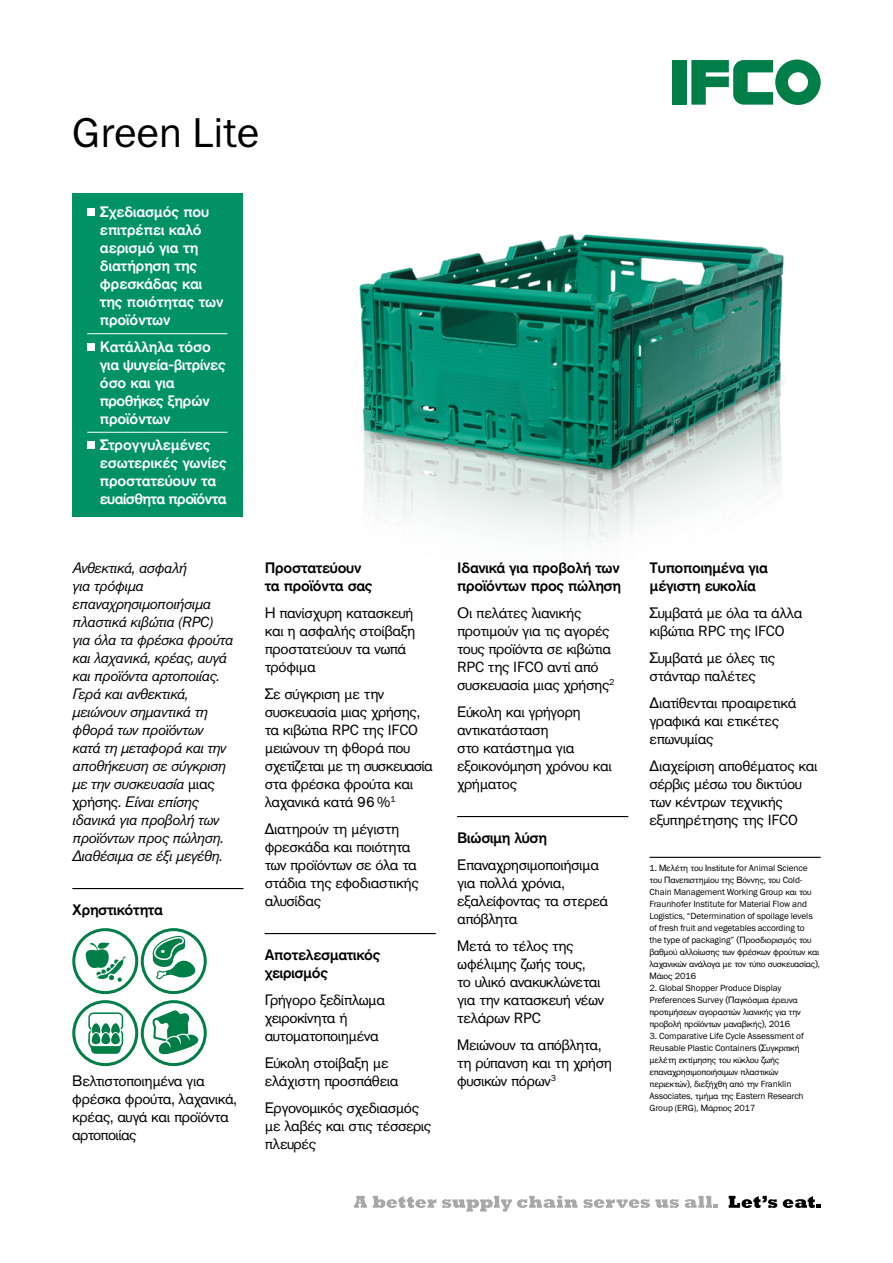
<style>
.page{position:relative;width:893px;height:1263px;background:#fff}
.page>*{position:absolute;margin:0;border:0;box-sizing:border-box;transform-origin:0 0}
.t1{font:42px "Franklin Gothic ITC";color:#000}
.t2{font:15px/18px "Akzidenz Grotesk Pro";letter-spacing:-.03em;color:#000}
.t3{font:italic 15px/18px "Akzidenz Grotesk Pro";letter-spacing:-.035em;color:#000}
.t4{font:500 15px/18px "Akzidenz Grotesk Pro";letter-spacing:-.015em;color:#fff}
.t5{font:500 15px/18px "Akzidenz Grotesk Pro";letter-spacing:-.025em;color:#000}
.t6{font:9px/12px "Franklin Gothic ITC";letter-spacing:-.01em;color:#000}
.t7{font:9px/12px "Akzidenz Grotesk Pro";letter-spacing:-.03em;color:#000}
.s1{font-family:"Franklin Gothic ITC"}
.s2{font-style:normal}
.s3{font-family:"Akzidenz Grotesk Pro"}
</style>
<div class="page">
<img style="left:359px;top:234px;width:425px;height:307px">
<div style="left:72px;top:193px;width:170px;height:324px;background:#009265"></div>
<hr style="left:87px;top:333px;width:140px;height:1px;background:#fff">
<hr style="left:87px;top:432px;width:140px;height:1px;background:#fff">
<div style="left:87px;top:208px;width:7px;height:8px;background:#fff"></div>
<div style="left:87px;top:343px;width:7px;height:7px;background:#fff"></div>
<div style="left:87px;top:441px;width:7px;height:8px;background:#fff"></div>
<hr style="left:72px;top:888px;width:171px;height:1px;background:#000">
<svg style="left:85px;top:942px;width:42px;height:40px"></svg>
<div style="left:72px;top:928px;width:66px;height:66px;border:3px solid #007e48;border-radius:50%"></div>
<div style="left:141px;top:928px;width:66px;height:66px;border:3px solid #007e48;border-radius:50%"></div>
<svg style="left:151px;top:928px;width:51px;height:53px"></svg>
<svg style="left:90px;top:1035px;width:34px;height:19px"></svg>
<div style="left:89px;top:1030px;width:33px;height:17px;background:#fff;border-radius:4px"></div>
<div style="left:88px;top:1029px;width:35px;height:18px;border:2px solid #007e48;border-radius:4px"></div>
<div style="left:88px;top:1012px;width:35px;height:18px;border:2px solid #007e48;border-radius:4px"></div>
<div style="left:72px;top:1000px;width:66px;height:66px;border:3px solid #007e48;border-radius:50%"></div>
<div style="left:91px;top:1023px;width:10px;height:12px;background:#007e48;border-radius:5px"></div>
<div style="left:91px;top:1022px;width:10px;height:14px;border:1px solid #fff;border-radius:5px"></div>
<div style="left:101px;top:1023px;width:10px;height:12px;background:#007e48;border-radius:5px"></div>
<div style="left:100px;top:1022px;width:11px;height:14px;border:1px solid #fff;border-radius:5px"></div>
<div style="left:111px;top:1023px;width:9px;height:12px;background:#007e48;border-radius:5px"></div>
<div style="left:110px;top:1022px;width:11px;height:14px;border:1px solid #fff;border-radius:5px"></div>
<div style="left:91px;top:1032px;width:10px;height:13px;background:#007e48;border-radius:5px"></div>
<div style="left:91px;top:1032px;width:10px;height:13px;border:1px solid #fff;border-radius:5px"></div>
<div style="left:101px;top:1032px;width:10px;height:13px;background:#007e48;border-radius:5px"></div>
<div style="left:100px;top:1032px;width:11px;height:13px;border:1px solid #fff;border-radius:5px"></div>
<div style="left:111px;top:1032px;width:9px;height:13px;background:#007e48;border-radius:5px"></div>
<div style="left:110px;top:1032px;width:11px;height:13px;border:1px solid #fff;border-radius:5px"></div>
<div style="left:141px;top:1000px;width:66px;height:66px;border:3px solid #007e48;border-radius:50%"></div>
<svg style="left:143px;top:1009px;width:57px;height:46px"></svg>
<hr style="left:265px;top:933px;width:171px;height:1px;background:#000">
<hr style="left:457px;top:816px;width:171px;height:1px;background:#000">
<hr style="left:649px;top:857px;width:172px;height:1px;background:#000">
<svg style="left:354px;top:1196px;width:13px;height:12px"></svg>
<svg style="left:373px;top:1196px;width:63px;height:12px"></svg>
<svg style="left:442px;top:1195px;width:135px;height:16px"></svg>
<svg style="left:583px;top:1199px;width:96px;height:9px"></svg>
<svg style="left:685px;top:1196px;width:33px;height:12px"></svg>
<svg style="left:729px;top:1196px;width:48px;height:12px"></svg>
<svg style="left:783px;top:1196px;width:38px;height:12px"></svg>
<div style="left:672px;top:60px;width:14px;height:45px;background:#007e48"></div>
<svg style="left:691px;top:60px;width:130px;height:45px"></svg>
<h1 class="t1" style="left:72px;top:108px;width:188px">Green Lite</h1>
<p class="t4" style="left:100px;top:203px;width:125px">Σχεδιασμός που επιτρέπει καλό αερισμό για τη διατήρηση της φρεσκάδας και της ποιότητας των προϊόντων</p>
<p class="t4" style="left:100px;top:337px;width:127px">Κατάλληλα τόσο για ψυγεία-βιτρίνες όσο και για προθήκες ξηρών προϊόντων</p>
<p class="t4" style="left:100px;top:436px;width:128px">Στρογγυλεμένες εσωτερικές γωνίες προστατεύουν τα ευαίσθητα προϊόντα</p>
<p class="t3" style="left:72px;top:558px;width:162px">Ανθεκτικά, ασφαλή<br>για τρόφιμα επαναχρησιμοποιήσιμα πλαστικά κιβώτια <span class="s1">(RPC) </span>για όλα τα φρέσκα φρούτα και λαχανικά, κρέας, αυγά και προϊόντα αρτοποιίας.<br>Γερά και ανθεκτικά, μειώνουν σημαντικά τη φθορά των προϊόντων κατά τη μεταφορά και την αποθήκευση σε σύγκριση με την συσκευασία <span class="s2">μιας χρήσης</span>. Είναι επίσης ιδανικά για προβολή των προϊόντων προς πώληση.<br>Διαθέσιμα σε έξι μεγέθη.</p>
<p class="t5" style="left:72px;top:900px;width:92px">Χρηστικότητα</p>
<p class="t2" style="left:72px;top:1071px;width:166px">Βελτιστοποιημένα για φρέσκα φρούτα, λαχανικά, κρέας, αυγά και προϊόντα αρτοποιίας</p>
<p class="t5" style="left:265px;top:558px;width:109px">Προστατεύουν τα προϊόντα σας</p>
<p class="t2" style="left:265px;top:603px;width:152px">Η πανίσχυρη κατασκευή και η ασφαλής στοίβαξη προστατεύουν τα νωπά τρόφιμα</p>
<p class="t2" style="left:265px;top:684px;width:170px">Σε σύγκριση με την συσκευασία μιας χρήσης, τα κιβώτια <span class="s1">RPC</span> της <span class="s1">IFCO </span>μειώνουν τη φθορά που σχετίζεται με τη συσκευασία στα φρέσκα φρούτα και λαχανικά κατά 96 %<sup>1</sup></p>
<p class="t2" style="left:265px;top:819px;width:156px">Διατηρούν τη μέγιστη φρεσκάδα και ποιότητα των προϊόντων σε όλα τα στάδια της εφοδιαστικής αλυσίδας</p>
<p class="t5" style="left:265px;top:945px;width:117px">Αποτελεσματικός χειρισμός</p>
<p class="t2" style="left:265px;top:990px;width:122px">Γρήγορο ξεδίπλωμα χειροκίνητα ή αυτοματοποιημένα</p>
<p class="t2" style="left:265px;top:1053px;width:135px">Εύκολη στοίβαξη με ελάχιστη προσπάθεια</p>
<p class="t2" style="left:265px;top:1098px;width:168px">Εργονομικός σχεδιασμός με λαβές και στις τέσσερις πλευρές</p>
<p class="t5" style="left:457px;top:558px;width:165px">Ιδανικά για προβολή των προϊόντων προς πώληση</p>
<p class="t2" style="left:457px;top:603px;width:159px">Οι πελάτες λιανικής προτιμούν για τις αγορές τους προϊόντα σε κιβώτια<br><span class="s1">RPC</span> της <span class="s1">IFCO</span> αντί από συσκευασία μιας χρήσης<sup>2</sup></p>
<p class="t2" style="left:457px;top:702px;width:156px">Εύκολη και γρήγορη αντικατάσταση<br>στο κατάστημα για εξοικονόμηση χρόνου και χρήματος</p>
<p class="t5" style="left:457px;top:828px;width:91px">Βιώσιμη λύση</p>
<p class="t2" style="left:457px;top:855px;width:153px">Επαναχρησιμοποιήσιμα για πολλά χρόνια, εξαλείφοντας τα στερεά απόβλητα</p>
<p class="t2" style="left:457px;top:936px;width:148px">Μετά το τέλος της ωφέλιμης ζωής τους,<br>το υλικό ανακυκλώνεται για την κατασκευή νέων τελάρων <span class="s1">RPC</span></p>
<p class="t2" style="left:457px;top:1035px;width:157px">Μειώνουν τα απόβλητα, τη ρύπανση και τη χρήση φυσικών πόρων<sup>3</sup></p>
<p class="t5" style="left:649px;top:558px;width:120px">Τυποποιημένα για μέγιστη ευκολία</p>
<p class="t2" style="left:649px;top:603px;width:154px">Συμβατά με όλα τα άλλα κιβώτια <span class="s1">RPC</span> της <span class="s1">IFCO</span></p>
<p class="t2" style="left:649px;top:648px;width:127px">Συμβατά με όλες τις στάνταρ παλέτες</p>
<p class="t2" style="left:649px;top:693px;width:148px">Διατίθενται προαιρετικά γραφικά και ετικέτες επωνυμίας</p>
<p class="t2" style="left:649px;top:756px;width:169px">Διαχείριση αποθέματος και σέρβις μέσω του δικτύου των κέντρων τεχνικής εξυπηρέτησης της <span class="s1">IFCO</span></p>
<p class="t6" style="left:649px;top:861px;width:160px">1. <span class="s3">Μελέτη του Institute</span> for Animal Science</p>
<p class="t7" style="left:649px;top:873px;width:155px">του Πανεπιστημίου της Βόννης, του <span class="s1">Cold-</span></p>
<p class="t6" style="left:649px;top:885px;width:165px">Chain Management Working Group <span class="s3">και του </span>Fraunhofer Institute for Material Flow and Logistics, “Determination of spoilage levels of fresh fruit and vegetables according to the type of packaging” <span class="s3">(Προσδιορισμός του</span></p>
<p class="t7" style="left:649px;top:945px;width:172px;text-align:justify">βαθμού αλλοίωσης των φρέσκων φρούτων και λαχανικών ανάλογα με τον τύπο συσκευασίας), Μάιος <span class="s1">2016</span></p>
<p class="t6" style="left:649px;top:981px;width:149px">2. Global Shopper Produce Display<br>Preferences Survey <span class="s3">(Παγκόσμια έρευνα</span></p>
<p class="t7" style="left:649px;top:1005px;width:153px">προτιμήσεων αγοραστών λιανικής για την προβολή προϊόντων μαναβικής)<span class="s1">, 2016</span></p>
<p class="t6" style="left:649px;top:1029px;width:156px">3. Comparative Life Cycle Assessment of<br>Reusable Plastic Containers <span class="s3">(Συγκριτική</span></p>
<p class="t7" style="left:649px;top:1053px;width:143px">μελέτη εκτίμησης του κύκλου ζωής επαναχρησιμοποιήσιμων πλαστικών περιεκτών), διεξήχθη από την <span class="s1">Franklin</span></p>
<p class="t6" style="left:649px;top:1089px;width:156px">Associates, <span class="s3">τμήμα της</span> Eastern Research<br>Group (ERG), <span class="s3">Μάρτιος</span> 2017</p>
</div>
